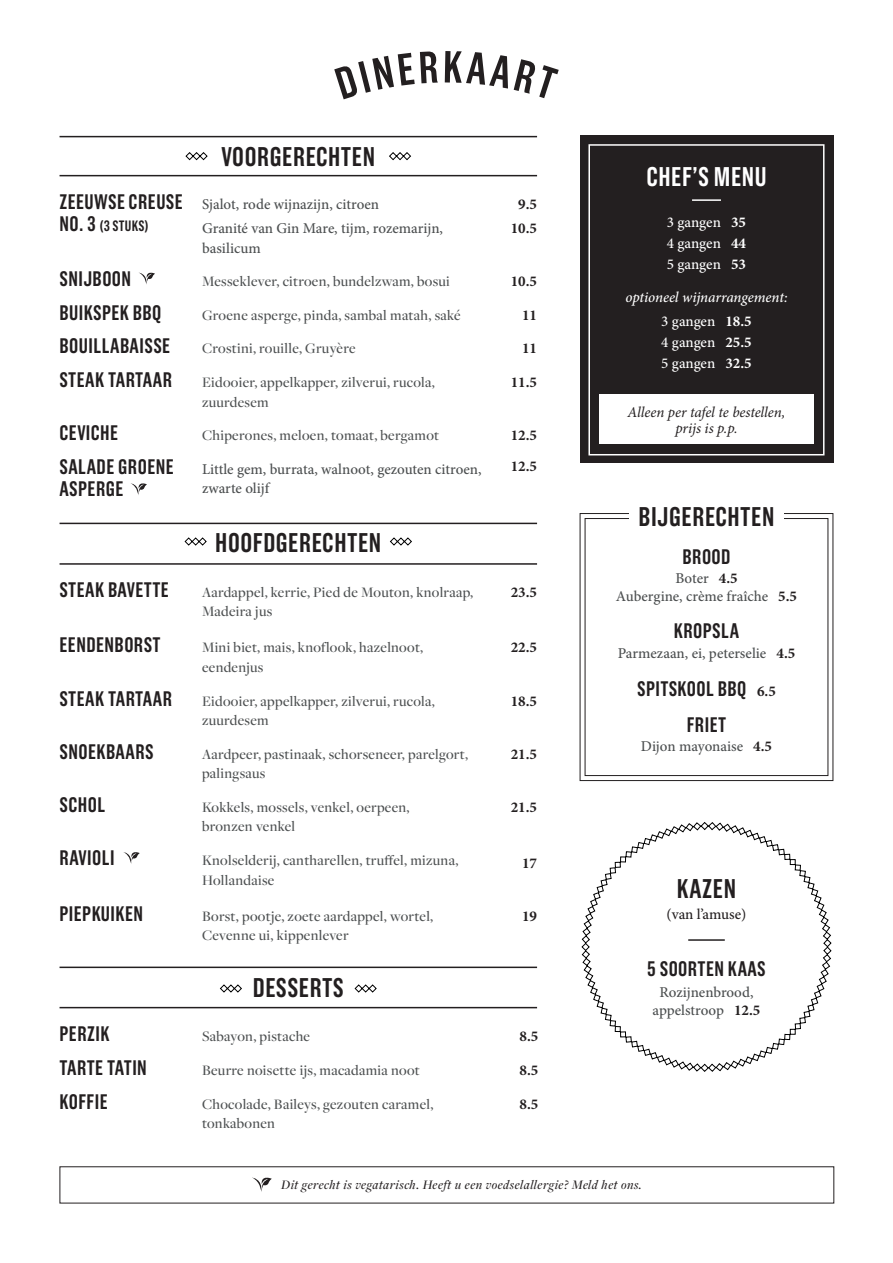
<style>
.page{position:relative;width:893px;height:1263px;background:#fff}
.page>*{position:absolute;margin:0;border:0;box-sizing:border-box;transform-origin:0 0}
.t1{font:600 27px "Grotzec Cond";letter-spacing:.02em;color:#231f20}
.t2{font:600 27px "Grotzec Cond";letter-spacing:.02em;color:#fff}
.t3{font:600 21px/22.5px "Grotzec Cond";letter-spacing:.02em;color:#231f20}
.t4{font:500 15px/19.5px "Freight Disp Pro";letter-spacing:.02em;color:#4c4f50}
.t5{font:500 15px/19.5px "Minion Pro";color:#4c4f50}
.t6{font:500 15px "Minion Pro";letter-spacing:-.005em;color:#fff}
.t7{font:700 15px "Minion Pro";color:#231f20}
.t8{font:italic 15px "Minion Pro";letter-spacing:-.005em;color:#231f20}
.t9{font:italic 500 15px "Minion Pro";letter-spacing:-.01em;color:#fff}
.t10{font:600 15px "Grotzec Cond";letter-spacing:.015em;color:#231f20}
.t11{font:500 15px "Minion Pro";letter-spacing:-.005em;color:#231f20}
.t12{font:italic 500 13.5px "Freight Disp Pro";letter-spacing:.04em;color:#231f20}
.s1{font-size:21px}
.s2{font-weight:700}
.s3{font-weight:700;color:#231f20}
.s4{font-family:"Minion Pro";font-weight:700;font-size:15px}
</style>
<div class="page">
<svg style="left:579px;top:513px;width:255px;height:268px"></svg>
<div style="left:585px;top:518px;width:243px;height:258px;border:1px solid #231f20"></div>
<div style="left:629px;top:510px;width:155px;height:13px;background:#fff"></div>
<div style="left:580px;top:136px;width:253px;height:327px;background:#231f20"></div>
<div style="left:599px;top:394px;width:215px;height:50px;background:#fff"></div>
<hr style="left:692px;top:199px;width:29px;height:2px;background:#fff">
<div style="left:588px;top:144px;width:236px;height:311px;border:2px solid #fff"></div>
<svg style="left:334px;top:51px;width:104px;height:48px"></svg>
<svg style="left:445px;top:51px;width:63px;height:38px"></svg>
<svg style="left:514px;top:59px;width:45px;height:39px"></svg>
<svg style="left:139px;top:272px;width:16px;height:12px"></svg>
<svg style="left:131px;top:483px;width:16px;height:12px"></svg>
<hr style="left:60px;top:175px;width:477px;height:1px;background:#231f20">
<hr style="left:60px;top:136px;width:477px;height:1px;background:#231f20">
<svg style="left:185px;top:152px;width:23px;height:9px"></svg>
<svg style="left:389px;top:152px;width:22px;height:9px"></svg>
<svg style="left:123px;top:852px;width:17px;height:12px"></svg>
<hr style="left:60px;top:563px;width:477px;height:2px;background:#231f20">
<hr style="left:60px;top:523px;width:477px;height:1px;background:#231f20">
<svg style="left:184px;top:537px;width:23px;height:9px"></svg>
<svg style="left:390px;top:537px;width:22px;height:9px"></svg>
<hr style="left:60px;top:1007px;width:477px;height:1px;background:#231f20">
<hr style="left:60px;top:966px;width:477px;height:2px;background:#231f20">
<svg style="left:220px;top:984px;width:22px;height:9px"></svg>
<svg style="left:354px;top:984px;width:23px;height:9px"></svg>
<svg style="left:581px;top:822px;width:251px;height:250px"></svg>
<svg style="left:252px;top:1177px;width:20px;height:15px"></svg>
<p class="t3" style="left:60px;top:190px;width:125px">ZEEUWSE CREUSE</p>
<p class="t10" style="left:60px;top:217px;width:90px"><span class="s1">NO. 3</span> (3 STUKS)</p>
<p class="t1" style="left:221px;top:140px;width:155px">VOORGERECHTEN</p>
<p class="t5" style="left:202px;top:194px;width:179px">Sjalot, rode wijnazijn, citroen</p>
<p class="t5" style="left:202px;top:218px;width:243px">Granité van Gin Mare, tijm, rozemarijn, basilicum</p>
<p class="t7" style="left:518px;top:194px;width:20px">9.5</p>
<p class="t7" style="left:511px;top:218px;width:28px">10.5</p>
<p class="t3" style="left:60px;top:267px;width:73px">SNIJBOON</p>
<p class="t4" style="left:202px;top:271px;width:249px">Messeklever, citroen, bundelzwam, bosui</p>
<p class="t7" style="left:511px;top:271px;width:28px">10.5</p>
<p class="t3" style="left:60px;top:301px;width:103px">BUIKSPEK BBQ</p>
<p class="t4" style="left:202px;top:305px;width:260px">Groene asperge, pinda, sambal matah, saké</p>
<p class="t7" style="left:522px;top:304px;width:16px">11</p>
<p class="t3" style="left:60px;top:334px;width:112px">BOUILLABAISSE</p>
<p class="t4" style="left:202px;top:338px;width:155px">Crostini, rouille, Gruyère</p>
<p class="t7" style="left:522px;top:338px;width:16px">11</p>
<p class="t3" style="left:60px;top:368px;width:114px">STEAK TARTAAR</p>
<p class="t4" style="left:202px;top:372px;width:234px">Eidooier, appelkapper, zilverui, rucola,</p>
<p class="t7" style="left:511px;top:372px;width:28px">11.5</p>
<p class="t4" style="left:202px;top:392px;width:68px">zuurdesem</p>
<p class="t3" style="left:60px;top:421px;width:60px">CEVICHE</p>
<p class="t4" style="left:202px;top:425px;width:239px">Chiperones, meloen, tomaat, bergamot</p>
<p class="t7" style="left:511px;top:425px;width:28px">12.5</p>
<p class="t3" style="left:60px;top:455px;width:116px">SALADE GROENE<br>ASPERGE</p>
<p class="t7" style="left:511px;top:456px;width:28px">12.5</p>
<p class="t5" style="left:202px;top:459px;width:281px">Little gem, burrata, walnoot, gezouten citroen,</p>
<p class="t5" style="left:202px;top:479px;width:69px">zwarte olijf</p>
<p class="t1" style="left:215px;top:526px;width:167px">HOOFDGERECHTEN</p>
<p class="t3" style="left:60px;top:578px;width:111px">STEAK BAVETTE</p>
<p class="t4" style="left:202px;top:582px;width:273px">Aardappel, kerrie, Pied de Mouton, knolraap,<br>Madeira jus</p>
<p class="t7" style="left:511px;top:581px;width:28px">23.5</p>
<p class="t3" style="left:60px;top:633px;width:102px">EENDENBORST</p>
<p class="t4" style="left:202px;top:637px;width:223px">Mini biet, mais, knoflook, hazelnoot,</p>
<p class="t4" style="left:202px;top:657px;width:63px">eendenjus</p>
<p class="t7" style="left:511px;top:637px;width:28px">22.5</p>
<p class="t3" style="left:60px;top:687px;width:114px">STEAK TARTAAR</p>
<p class="t4" style="left:202px;top:691px;width:234px">Eidooier, appelkapper, zilverui, rucola,</p>
<p class="t4" style="left:202px;top:710px;width:68px">zuurdesem</p>
<p class="t7" style="left:511px;top:690px;width:28px">18.5</p>
<p class="t3" style="left:60px;top:740px;width:96px">SNOEKBAARS</p>
<p class="t4" style="left:202px;top:744px;width:267px">Aardpeer, pastinaak, schorseneer, parelgort, palingsaus</p>
<p class="t7" style="left:511px;top:743px;width:28px">21.5</p>
<p class="t3" style="left:60px;top:793px;width:47px">SCHOL</p>
<p class="t4" style="left:202px;top:797px;width:209px">Kokkels, mossels, venkel, oerpeen,</p>
<p class="t4" style="left:202px;top:816px;width:95px">bronzen venkel</p>
<p class="t7" style="left:511px;top:796px;width:28px">21.5</p>
<p class="t3" style="left:60px;top:846px;width:57px">RAVIOLI</p>
<p class="t4" style="left:202px;top:850px;width:258px">Knolselderij, cantharellen, truffel, mizuna,<br>Hollandaise</p>
<p class="t7" style="left:522px;top:852px;width:16px">17</p>
<p class="t3" style="left:60px;top:902px;width:85px">PIEPKUIKEN</p>
<p class="t4" style="left:202px;top:906px;width:233px">Borst, pootje, zoete aardappel, wortel,<br>Cevenne ui, kippenlever</p>
<p class="t7" style="left:522px;top:905px;width:16px">19</p>
<p class="t1" style="left:253px;top:971px;width:92px">DESSERTS</p>
<p class="t3" style="left:60px;top:1022px;width:52px">PERZIK</p>
<p class="t4" style="left:202px;top:1026px;width:110px">Sabayon, pistache</p>
<p class="t7" style="left:520px;top:1026px;width:20px">8.5</p>
<p class="t3" style="left:60px;top:1056px;width:89px">TARTE TATIN</p>
<p class="t4" style="left:202px;top:1060px;width:219px">Beurre noisette ijs, macadamia noot</p>
<p class="t7" style="left:520px;top:1059px;width:20px">8.5</p>
<p class="t3" style="left:60px;top:1090px;width:50px">KOFFIE</p>
<p class="t4" style="left:202px;top:1094px;width:233px">Chocolade, Baileys, gezouten caramel,</p>
<p class="t4" style="left:202px;top:1113px;width:75px">tonkabonen</p>
<p class="t7" style="left:520px;top:1093px;width:20px">8.5</p>
<p class="t2" style="left:646px;top:160px;width:122px">CHEF’S MENU</p>
<p class="t6" style="left:667px;top:212px;width:81px">3 gangen <span class="s2">35</span></p>
<p class="t6" style="left:667px;top:233px;width:81px">4 gangen <span class="s2">44</span></p>
<p class="t6" style="left:667px;top:254px;width:81px">5 gangen <span class="s2">53</span></p>
<p class="t9" style="left:625px;top:287px;width:164px">optioneel wijnarrangement:</p>
<p class="t6" style="left:661px;top:311px;width:92px">3 gangen <span class="s2">18.5</span></p>
<p class="t6" style="left:661px;top:332px;width:92px">4 gangen <span class="s2">25.5</span></p>
<p class="t6" style="left:661px;top:353px;width:92px">5 gangen <span class="s2">32.5</span></p>
<p class="t8" style="left:628px;top:401px;width:159px">Alleen per tafel te bestellen,</p>
<p class="t8" style="left:675px;top:418px;width:64px">prijs is p.p.</p>
<p class="t1" style="left:638px;top:499px;width:137px">BIJGERECHTEN</p>
<p class="t3" style="left:682px;top:545px;width:50px">BROOD</p>
<p class="t5" style="left:675px;top:569px;width:64px">Boter <span class="s3">4.5</span></p>
<p class="t5" style="left:616px;top:587px;width:183px">Aubergine, crème fraîche <span class="s3">5.5</span></p>
<p class="t3" style="left:674px;top:619px;width:67px">KROPSLA</p>
<p class="t5" style="left:618px;top:643px;width:179px">Parmezaan, ei, peterselie <span class="s3">4.5</span></p>
<p class="t3" style="left:637px;top:677px;width:140px">SPITSKOOL BBQ <span class="s4">6.5</span></p>
<p class="t3" style="left:687px;top:713px;width:41px">FRIET</p>
<p class="t5" style="left:641px;top:737px;width:133px">Dijon mayonaise <span class="s3">4.5</span></p>
<p class="t1" style="left:677px;top:871px;width:61px">KAZEN</p>
<p class="t11" style="left:666px;top:904px;width:81px">(van l’amuse)</p>
<p class="t3" style="left:647px;top:957px;width:120px">5 SOORTEN KAAS</p>
<p class="t5" style="left:659px;top:982px;width:96px">Rozijnenbrood,</p>
<p class="t5" style="left:653px;top:1000px;width:109px">appelstroop <span class="s3">12.5</span></p>
<p class="t12" style="left:281px;top:1176px;width:362px">Dit gerecht is vegatarisch. Heeft u een voedselallergie? Meld het ons.</p>
</div>
